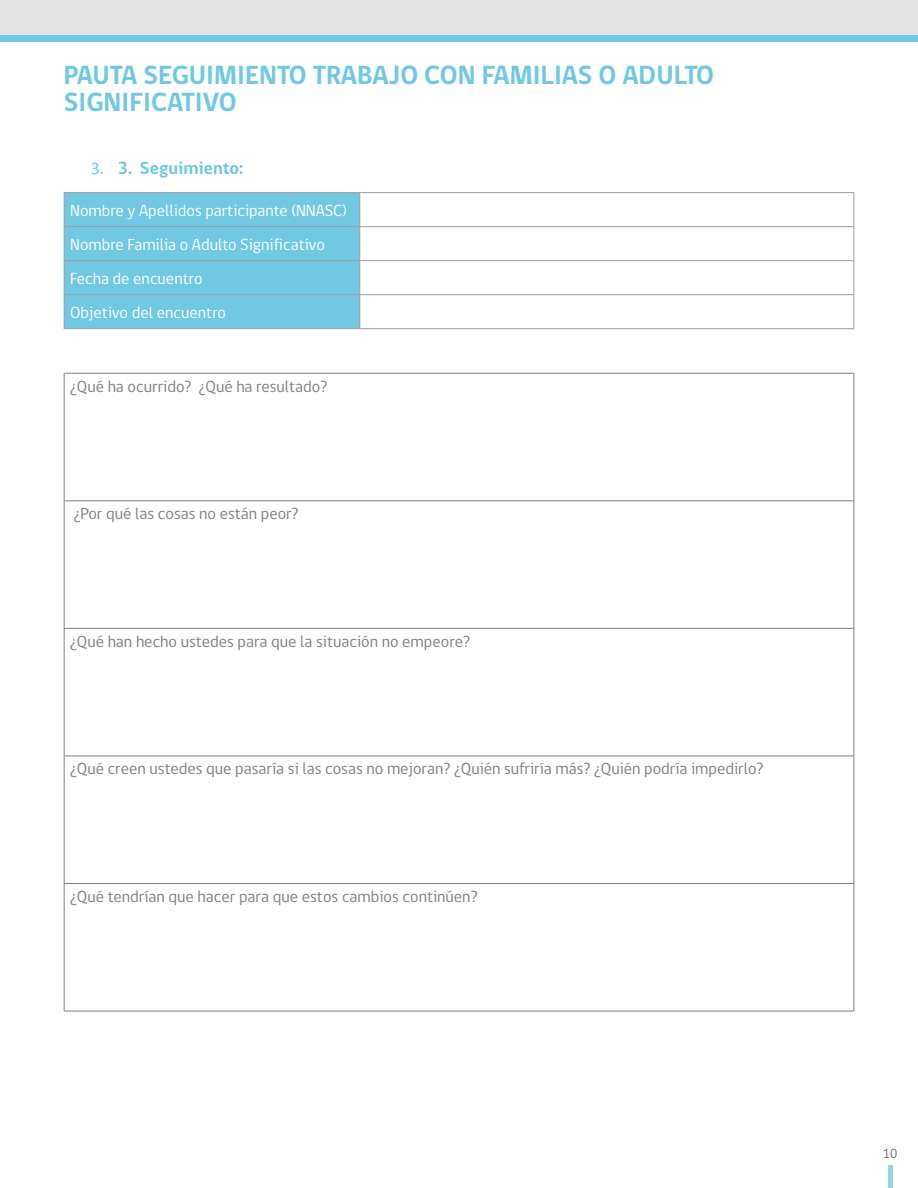
<style>
.page{position:relative;width:918px;height:1188px;background:#fff}
.page>*{position:absolute;margin:0;border:0;box-sizing:border-box;transform-origin:0 0}
.t1{font:700 27px/27px "gob CL";color:#70c8e3}
.t2{font:700 18px "gob CL";color:#70c8e3}
.t3{font:16.5px "gob CL";color:#7f7f7f}
.t4{font:16.5px/34px "gob CL";color:#fff}
.t5{font:13.5px "gob CL";color:#706f6f}
.s1{font-family:"Calibri";font-weight:400}
</style>
<div class="page">
<div style="left:888px;top:1166px;width:5px;height:22px;background:#95d4e9"></div>
<div style="left:65px;top:193px;width:294px;height:135px;background:#70c8e3"></div>
<hr style="left:64px;top:192px;width:296px;height:1px;background:#9d9d9c">
<hr style="left:64px;top:193px;width:1px;height:33px;background:#9d9d9c">
<hr style="left:360px;top:192px;width:494px;height:1px;background:#9d9d9c">
<hr style="left:359px;top:193px;width:1px;height:33px;background:#9d9d9c">
<hr style="left:853px;top:193px;width:1px;height:33px;background:#9d9d9c">
<hr style="left:64px;top:226px;width:296px;height:1px;background:#9d9d9c">
<hr style="left:64px;top:227px;width:1px;height:33px;background:#9d9d9c">
<hr style="left:360px;top:226px;width:494px;height:1px;background:#9d9d9c">
<hr style="left:359px;top:227px;width:1px;height:33px;background:#9d9d9c">
<hr style="left:853px;top:227px;width:1px;height:33px;background:#9d9d9c">
<hr style="left:64px;top:260px;width:296px;height:1px;background:#9d9d9c">
<hr style="left:64px;top:261px;width:1px;height:33px;background:#9d9d9c">
<hr style="left:360px;top:260px;width:494px;height:1px;background:#9d9d9c">
<hr style="left:359px;top:261px;width:1px;height:33px;background:#9d9d9c">
<hr style="left:853px;top:261px;width:1px;height:33px;background:#9d9d9c">
<hr style="left:64px;top:294px;width:296px;height:1px;background:#9d9d9c">
<hr style="left:64px;top:295px;width:1px;height:33px;background:#9d9d9c">
<hr style="left:360px;top:294px;width:494px;height:1px;background:#9d9d9c">
<hr style="left:359px;top:295px;width:1px;height:33px;background:#9d9d9c">
<hr style="left:853px;top:295px;width:1px;height:33px;background:#9d9d9c">
<hr style="left:64px;top:328px;width:296px;height:1px;background:#9d9d9c">
<hr style="left:360px;top:328px;width:494px;height:1px;background:#9d9d9c">
<hr style="left:64px;top:373px;width:790px;height:1px;background:#808080">
<hr style="left:64px;top:374px;width:1px;height:126px;background:#808080">
<hr style="left:853px;top:374px;width:1px;height:126px;background:#808080">
<hr style="left:64px;top:500px;width:790px;height:1px;background:#808080">
<hr style="left:64px;top:501px;width:1px;height:127px;background:#808080">
<hr style="left:853px;top:501px;width:1px;height:127px;background:#808080">
<hr style="left:64px;top:628px;width:790px;height:1px;background:#808080">
<hr style="left:64px;top:629px;width:1px;height:127px;background:#808080">
<hr style="left:853px;top:629px;width:1px;height:127px;background:#808080">
<hr style="left:64px;top:756px;width:790px;height:1px;background:#808080">
<hr style="left:64px;top:756px;width:1px;height:127px;background:#808080">
<hr style="left:853px;top:756px;width:1px;height:127px;background:#808080">
<hr style="left:64px;top:883px;width:790px;height:1px;background:#808080">
<hr style="left:64px;top:884px;width:1px;height:127px;background:#808080">
<hr style="left:853px;top:884px;width:1px;height:127px;background:#808080">
<hr style="left:64px;top:1011px;width:790px;height:1px;background:#808080">
<div style="left:0;top:0;width:918px;height:39px;background:#e3e3e3"></div>
<div style="left:0;top:35px;width:918px;height:6px;background:#70c8e3"></div>
<h1 class="t1" style="left:64px;top:62px;width:652px">PAUTA SEGUIMIENTO TRABAJO CON FAMILIAS O ADULTO<br>SIGNIFICATIVO</h1>
<p class="t2" style="left:91px;top:156px;width:154px"><span class="s1">3.</span> 3. Seguimiento:</p>
<p class="t4" style="left:70px;top:194px;width:278px">Nombre y Apellidos participante (NNASC)<br>Nombre Familia o Adulto Significativo<br>Fecha de encuentro<br>Objetivo del encuentro</p>
<p class="t3" style="left:70px;top:375px;width:259px">¿Qué ha ocurrido? ¿Qué ha resultado?</p>
<p class="t3" style="left:74px;top:502px;width:226px">¿Por qué las cosas no están peor?</p>
<p class="t3" style="left:70px;top:630px;width:402px">¿Qué han hecho ustedes para que la situación no empeore?</p>
<p class="t3" style="left:70px;top:758px;width:695px">¿Qué creen ustedes que pasaría si las cosas no mejoran? ¿Quién sufriría más? ¿Quién podría impedirlo?</p>
<p class="t3" style="left:70px;top:885px;width:409px">¿Qué tendrían que hacer para que estos cambios continúen?</p>
<p class="t5" style="left:883px;top:1144px;width:16px">10</p>
</div>
